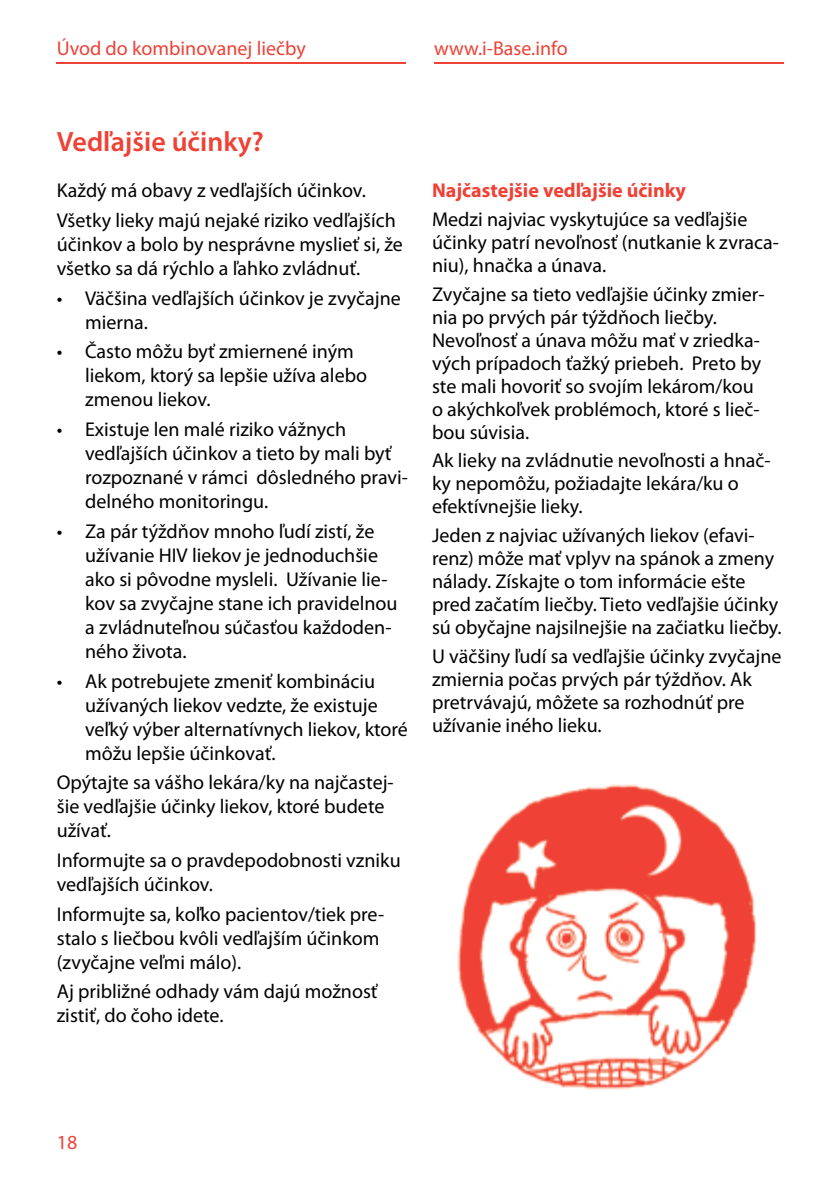
<style>
.page{position:relative;width:840px;height:1191px;background:#fff}
.page>*{position:absolute;margin:0;border:0;box-sizing:border-box;transform-origin:0 0}
.t1{font:600 28px "Myriad Pro";color:#ef4135}
.t2{font:20px/24px "Myriad Pro";color:#000}
.t3{font:20px "Myriad Pro";color:#ef4135}
.t4{font:700 20px "Myriad Pro";color:#ef4135}
</style>
<div class="page">
<hr style="left:57px;top:62px;width:348px;height:2px;background:#ef4135">
<hr style="left:434px;top:62px;width:348px;height:2px;background:#ef4135">
<img style="left:457px;top:784px;width:300px;height:306px">
<p class="t3" style="left:57px;top:40px;width:250px">Úvod do kombinovanej liečby</p>
<p class="t3" style="left:434px;top:40px;width:135px">www.i-Base.info</p>
<h1 class="t1" style="left:57px;top:125px;width:208px">Vedľajšie účinky?</h1>
<p class="t2" style="left:57px;top:178px;width:340px;line-height:29.6px">Každý má obavy z vedľajších účinkov.<br>Všetky lieky majú nejaké riziko vedľajších</p>
<p class="t2" style="left:57px;top:234px;width:347px">účinkov a bolo by nesprávne myslieť si, že všetko sa dá rýchlo a ľahko zvládnuť.</p>
<p class="t2" style="left:85px;top:288px;width:317px">Väčšina vedľajších účinkov je zvyčajne mierna.</p>
<p class="t2" style="left:85px;top:342px;width:283px">Často môžu byť zmiernené iným liekom, ktorý sa lepšie užíva alebo zmenou liekov.</p>
<p class="t2" style="left:85px;top:419px;width:324px">Existuje len malé riziko vážnych vedľajších účinkov a tieto by mali byť rozpoznané v rámci dôsledného pravi&shy;delného monitoringu.</p>
<p class="t2" style="left:85px;top:521px;width:314px">Za pár týždňov mnoho ľudí zistí, že užívanie HIV liekov je jednoduchšie ako si pôvodne mysleli. Užívanie lie&shy;kov sa zvyčajne stane ich pravidelnou a zvládnuteľnou súčasťou každoden&shy;ného života.</p>
<p class="t2" style="left:85px;top:671px;width:324px">Ak potrebujete zmeniť kombináciu užívaných liekov vedzte, že existuje veľký výber alternatívnych liekov, ktoré môžu lepšie účinkovať.</p>
<p class="t2" style="left:57px;top:772px;width:338px">Opýtajte sa vášho lekára/ky na najčastej&shy;šie vedľajšie účinky liekov, ktoré budete užívať.</p>
<p class="t2" style="left:57px;top:850px;width:345px">Informujte sa o pravdepodobnosti vzniku vedľajších účinkov.</p>
<p class="t2" style="left:57px;top:904px;width:329px">Informujte sa, koľko pacientov/tiek pre&shy;stalo s liečbou kvôli vedľajším účinkom (zvyčajne veľmi málo).</p>
<p class="t2" style="left:57px;top:981px;width:322px">Aj približné odhady vám dajú možnosť zistiť, do čoho idete.</p>
<p class="t2" style="left:57px;top:288px;width:7px">•</p>
<p class="t2" style="left:57px;top:342px;width:7px">•</p>
<p class="t2" style="left:57px;top:419px;width:7px">•</p>
<p class="t2" style="left:57px;top:521px;width:7px">•</p>
<p class="t2" style="left:57px;top:671px;width:7px">•</p>
<p class="t4" style="left:432px;top:183px;width:255px">Najčastejšie vedľajšie účinky</p>
<p class="t2" style="left:432px;top:210px;width:348px;line-height:23px">Medzi najviac vyskytujúce sa vedľajšie účinky patrí nevoľnosť (nutkanie k zvraca&shy;niu), hnačka a únava.</p>
<p class="t2" style="left:432px;top:284px;width:334px;line-height:23px">Zvyčajne sa tieto vedľajšie účinky zmier&shy;nia po prvých pár týždňoch liečby.<br>Nevoľnosť a únava môžu mať v zriedka&shy;vých prípadoch ťažký priebeh. Preto by ste mali hovoriť so svojím lekárom/kou o akýchkoľvek problémoch, ktoré s lieč&shy;bou súvisia.</p>
<p class="t2" style="left:432px;top:451px;width:340px;line-height:23px">Ak lieky na zvládnutie nevoľnosti a hnač&shy;ky nepomôžu, požiadajte lekára/ku o efektívnejšie lieky.</p>
<p class="t2" style="left:432px;top:526px;width:351px;line-height:23px">Jeden z najviac užívaných liekov (efavi&shy;renz) môže mať vplyv na spánok a zmeny nálady. Získajte o tom informácie ešte pred začatím liečby. Tieto vedľajšie účinky sú obyčajne najsilnejšie na začiatku liečby.</p>
<p class="t2" style="left:432px;top:646px;width:351px;line-height:23px">U väčšiny ľudí sa vedľajšie účinky zvyčajne zmiernia počas prvých pár týždňov. Ak pretrvávajú, môžete sa rozhodnúť pre užívanie iného lieku.</p>
<p class="t3" style="left:57px;top:1135px;width:22px">18</p>
</div>
